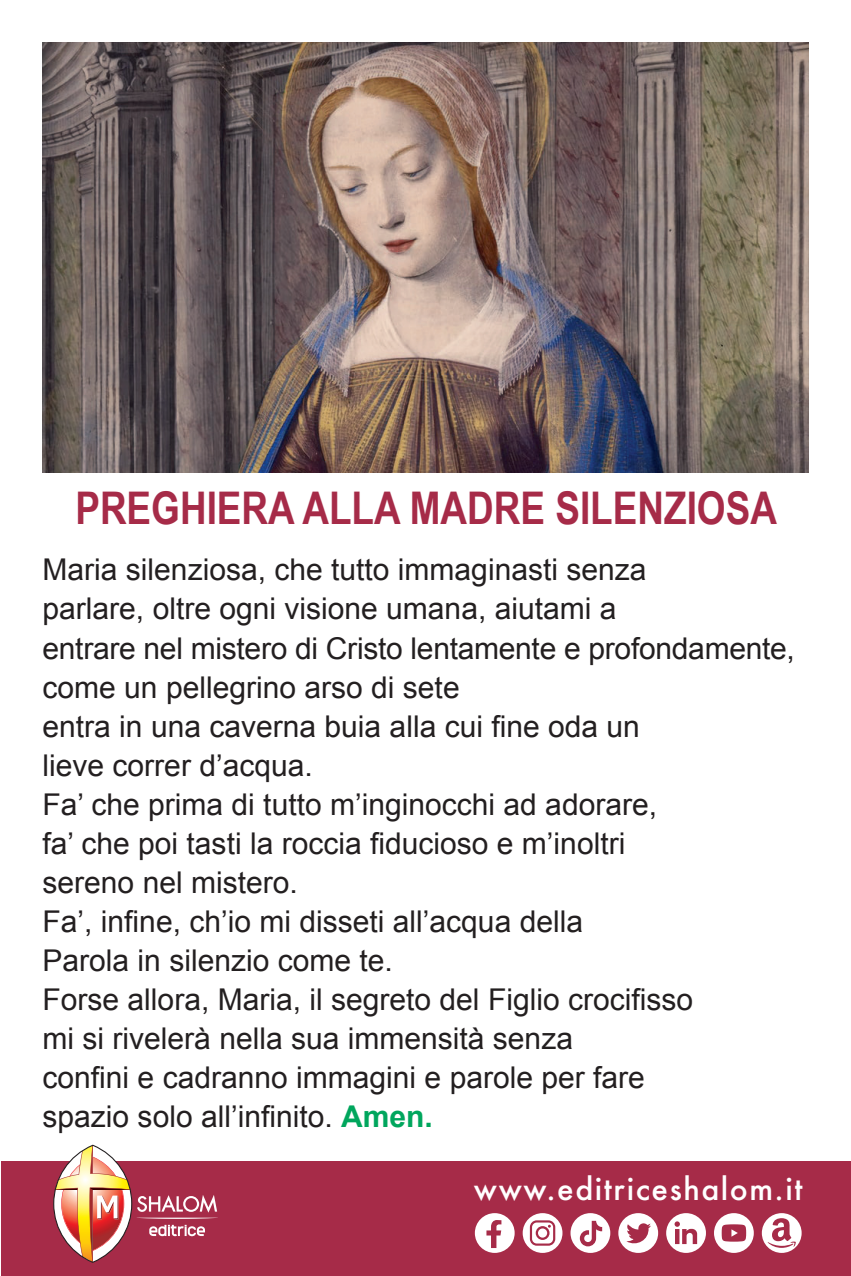
<style>
.page{position:relative;width:851px;height:1276px;background:#fff}
.page>*{position:absolute;margin:0;border:0;box-sizing:border-box;transform-origin:0 0}
.t1{font:700 45px "Arial Narrow";color:#a62b48}
.t2{font:30px/39px "Arial";color:#231f20}
.t3{font:500 30px "Futura";letter-spacing:.05em;color:#fff}
.s1{font-weight:700;color:#00a65d}
</style>
<div class="page">
<div style="left:2px;top:1161px;width:848px;height:115px;background:#a62b48"></div>
<img style="left:43px;top:43px;width:765px;height:430px">
<svg style="left:475px;top:1213px;width:39px;height:40px"></svg>
<svg style="left:522px;top:1213px;width:40px;height:40px"></svg>
<svg style="left:570px;top:1213px;width:40px;height:40px"></svg>
<svg style="left:666px;top:1213px;width:39px;height:40px"></svg>
<svg style="left:618px;top:1213px;width:40px;height:40px"></svg>
<svg style="left:761px;top:1213px;width:40px;height:40px"></svg>
<svg style="left:714px;top:1213px;width:39px;height:40px"></svg>
<svg style="left:53px;top:1144px;width:165px;height:119px"></svg>
<h1 class="t1" style="left:75px;top:474px;width:703px">PREGHIERA ALLA MADRE SILENZIOSA</h1>
<p class="t2" style="left:43px;top:551px;width:753px">Maria silenziosa, che tutto immaginasti senza<br>parlare, oltre ogni visione umana, aiutami a<br>entrare nel mistero di Cristo lentamente e profondamente, come un pellegrino arso di sete<br>entra in una caverna buia alla cui fine oda un<br>lieve correr d’acqua.<br>Fa’ che prima di tutto m’inginocchi ad adorare,<br>fa’ che poi tasti la roccia fiducioso e m’inoltri<br>sereno nel mistero.<br>Fa’, infine, ch’io mi disseti all’acqua della<br>Parola in silenzio come te.<br>Forse allora, Maria, il segreto del Figlio crocifisso<br>mi si rivelerà nella sua immensità senza<br>confini e cadranno immagini e parole per fare<br>spazio solo all’infinito. <span class="s1">Amen.</span></p>
<p class="t3" style="left:474px;top:1167px;width:330px">www.editriceshalom.it</p>
</div>
